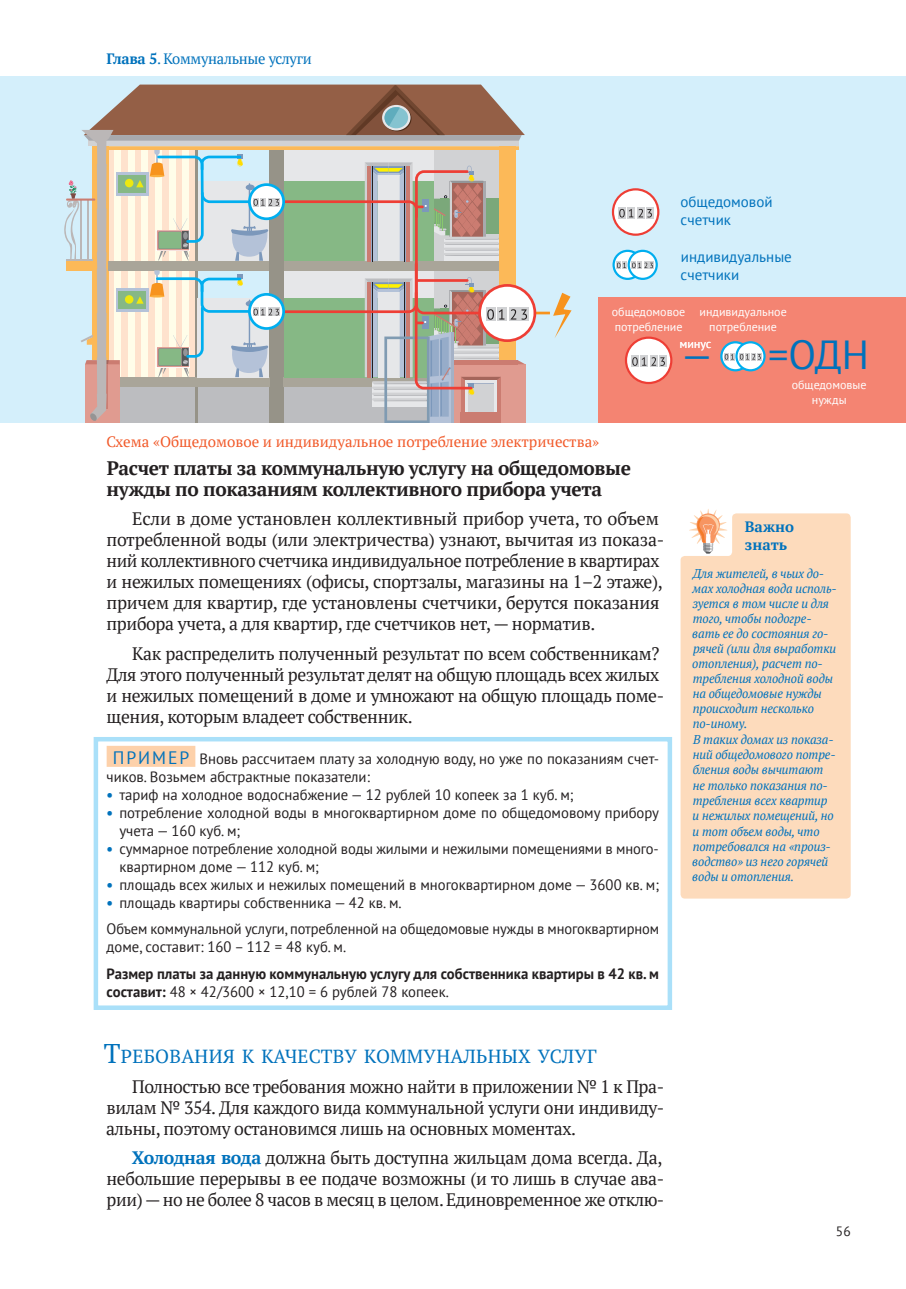
<style>
.page{position:relative;width:906px;height:1289px;background:#fff}
.page>*{position:absolute;margin:0;border:0;box-sizing:border-box;transform-origin:0 0}
.Основной_текст{font:40.5px "PT Sans";color:#0072bc}
.Поздзаголовок_второг{font:700 19.5px/21px "PT Serif";letter-spacing:-.02em;color:#231f20}
.Подзаголовок_главы{font:18.9px "PT Serif";letter-spacing:.015em;color:#0072bc}
.Основной_текст-2{font:18px/21px "PT Serif";letter-spacing:-.02em;color:#231f20}
.t1{font:15px/18px "PT Sans";color:#231f20}
.t2{font:700 15px/26.5px "PT Sans";color:#231f20}
.Подписи_к_картинкам{font:15px "PT Serif";color:#f15929}
.Основной_текст-3{font:15px "PT Sans";color:#0072bc}
.t3{font:15px "PT Serif";letter-spacing:-.02em;color:#0072bc}
.t4{font:700 15px "PT Serif";color:#0072bc}
.t5{font:13.5px "PT Sans";color:#231f20}
.Сноски{font:italic 12.75px/15px "PT Serif";letter-spacing:-.01em;color:#0072bc}
.Основной_текст-4{font:12px/15px "PT Sans";color:#fff}
.s1{font-weight:700}
.s2{font-size:18px;color:#0072bc}
.s3{font-weight:700;color:#0072bc}
.s4{font-weight:400}
.s5{font-size:27px}
</style>
<div class="page">
<div style="left:107px;top:745px;width:88px;height:21px;background:#fdd1aa"></div>
<div style="left:94px;top:737px;width:578px;height:272px;border:4px solid #aae0f9"></div>
<div style="left:1px;top:77px;width:905px;height:346px;background:#d4effb"></div>
<svg style="left:479px;top:285px;width:56px;height:55px"></svg>
<div style="left:478px;top:284px;width:58px;height:58px;border:3px solid #ee3e35;border-radius:50%"></div>
<div style="left:519px;top:307px;width:10px;height:14px;background:#d1d2d4"></div>
<svg style="left:64px;top:85px;width:463px;height:338px;background:#bfb8ab"></svg>
<svg style="left:535px;top:293px;width:36px;height:45px"></svg>
<svg style="left:613px;top:189px;width:45px;height:46px"></svg>
<div style="left:612px;top:188px;width:47px;height:48px;border:2px solid #ee3e35;border-radius:50%"></div>
<div style="left:618px;top:207px;width:8px;height:11px;background:#d1d2d4"></div>
<div style="left:627px;top:207px;width:8px;height:11px;background:#d1d2d4"></div>
<div style="left:637px;top:207px;width:8px;height:11px;background:#d1d2d4"></div>
<div style="left:646px;top:207px;width:7px;height:11px;background:#d1d2d4"></div>
<svg style="left:619px;top:209px;width:33px;height:8px"></svg>
<div style="left:598px;top:298px;width:308px;height:125px;background:#f48472"></div>
<div style="left:626px;top:338px;width:45px;height:45px;background:#fff;border-radius:50%"></div>
<div style="left:625px;top:336px;width:47px;height:48px;border:2px solid #ee3e35;border-radius:50%"></div>
<div style="left:631px;top:356px;width:8px;height:11px;background:#d1d2d4"></div>
<div style="left:640px;top:356px;width:8px;height:11px;background:#d1d2d4"></div>
<div style="left:650px;top:356px;width:8px;height:11px;background:#d1d2d4"></div>
<div style="left:659px;top:356px;width:7px;height:11px;background:#d1d2d4"></div>
<svg style="left:632px;top:357px;width:33px;height:9px"></svg>
<svg style="left:613px;top:251px;width:28px;height:28px"></svg>
<div style="left:612px;top:250px;width:31px;height:30px;border:2px solid #00aeef;border-radius:50%"></div>
<svg style="left:629px;top:251px;width:28px;height:28px"></svg>
<div style="left:627px;top:250px;width:31px;height:30px;border:2px solid #00aeef;border-radius:50%"></div>
<svg style="left:616px;top:262px;width:38px;height:7px"></svg>
<svg style="left:721px;top:342px;width:28px;height:28px"></svg>
<div style="left:720px;top:341px;width:30px;height:30px;border:2px solid #00aeef;border-radius:50%"></div>
<svg style="left:736px;top:342px;width:28px;height:28px"></svg>
<div style="left:735px;top:341px;width:30px;height:30px;border:2px solid #00aeef;border-radius:50%"></div>
<svg style="left:724px;top:353px;width:38px;height:7px"></svg>
<div style="left:680px;top:513px;width:170px;height:385px;background:#fddbbc"></div>
<svg style="left:687px;top:509px;width:42px;height:44px"></svg>
<p class="t3" style="left:106px;top:49px;width:207px"><span class="s1">Глава 5</span>. Коммунальные услуги</p>
<p class="Подписи_к_картинкам" style="left:106px;top:432px;width:494px">Схема «Общедомовое и индивидуальное потребление электричества»</p>
<p class="Основной_текст-3" style="left:680px;top:192px;width:94px">общедомовой</p>
<p class="Основной_текст-3" style="left:680px;top:210px;width:52px">счетчик</p>
<p class="Основной_текст-3" style="left:681px;top:247px;width:112px">индивидуальные</p>
<p class="Основной_текст-3" style="left:680px;top:265px;width:60px">счетчики</p>
<p class="Основной_текст-4" style="left:612px;top:304px;width:75px">общедомовое потребление</p>
<p class="Основной_текст-4" style="left:699px;top:304px;width:89px">индивидуальное</p>
<p class="Основной_текст-4" style="left:709px;top:319px;width:69px">потребление</p>
<p class="Основной_текст-4" style="left:679px;top:336px;width:33px">минус</p>
<p class="Основной_текст" style="left:768px;top:329px;width:103px">=ОДН</p>
<p class="Основной_текст" style="left:680px;top:329px;width:35px">—</p>
<p class="Основной_текст-4" style="left:791px;top:377px;width:76px">общедомовые</p>
<p class="Основной_текст-4" style="left:812px;top:392px;width:36px">нужды</p>
<p class="Поздзаголовок_второг" style="left:107px;top:457px;width:526px">Расчет платы за коммунальную услугу на общедомовые нужды по показаниям коллективного прибора учета</p>
<p class="Основной_текст-2" style="left:106px;top:508px;width:559px;text-indent:26px">Если в доме установлен коллективный прибор учета, то объем потребленной воды (или электричества) узнают, вычитая из показа&shy;ний коллективного счетчика индивидуальное потребление в квартирах и нежилых помещениях (офисы, спортзалы, магазины на 1–2 этаже), причем для квартир, где установлены счетчики, берутся показания прибора учета, а для квартир, где счетчиков нет, — норматив.</p>
<p class="Основной_текст-2" style="left:106px;top:642px;width:559px;text-indent:26px">Как распределить полученный результат по всем собственникам?<br>Для этого полученный результат делят на общую площадь всех жилых и нежилых помещений в доме и умножают на общую площадь поме&shy;щения, которым владеет собственник.</p>
<p class="t1" style="left:107px;top:749px;width:554px;text-indent:6px"><span class="s2">ПРИМЕР</span> Вновь рассчитаем плату за холодную воду, но уже по показаниям счет&shy;чиков. Возьмем абстрактные показатели:</p>
<p class="t1" style="left:107px;top:785px;width:468px"><span class="s3">•</span> тариф на холодное водоснабжение — 12 рублей 10 копеек за 1 куб. м;</p>
<p class="t1" style="left:119px;top:803px;width:541px;text-indent:-13px"><span class="s3">•</span> потребление холодной воды в многоквартирном доме по общедомовому прибору учета — 160 куб. м;</p>
<p class="t1" style="left:119px;top:839px;width:539px;text-indent:-13px"><span class="s3">•</span> суммарное потребление холодной воды жилыми и нежилыми помещениями в много&shy;квартирном доме — 112 куб. м;</p>
<p class="t1" style="left:107px;top:875px;width:554px"><span class="s3">•</span> площадь всех жилых и нежилых помещений в многоквартирном доме — 3600 кв. м;</p>
<p class="t1" style="left:107px;top:889px;width:554px;line-height:26.5px"><span class="s3">•</span> площадь квартиры собственника — 42 кв. м.<br>Объем коммунальной услуги, потребленной на общедомовые нужды в многоквартирном</p>
<p class="t2" style="left:107px;top:933px;width:554px"><span class="s4">доме, составит: 160 – 112 = 48 куб. м.<br></span>Размер платы за данную коммунальную услугу для собственника квартиры в 42 кв. м</p>
<p class="t1" style="left:107px;top:982px;width:344px"><span class="s1">составит:</span> 48 × 42/3600 × 12,10 = 6 рублей 78 копеек.</p>
<p class="Подзаголовок_главы" style="left:104px;top:1044px;width:494px"><span class="s5">Т</span>ребования к качеству коммунальных услуг</p>
<p class="Основной_текст-2" style="left:106px;top:1075px;width:560px;text-align:justify;text-indent:26px">Полностью все требования можно найти в приложении № 1 к Пра&shy;вилам № 354. Для каждого вида коммунальной услуги они индивиду&shy;альны, поэтому остановимся лишь на основных моментах.</p>
<p class="Основной_текст-2" style="left:106px;top:1147px;width:559px;text-align:justify;text-indent:25px"><span class="s3">Холодная вода</span> должна быть доступна жильцам дома всегда. Да, небольшие перерывы в ее подаче возможны (и то лишь в случае ава&shy;рии) — но не более 8 часов в месяц в целом. Единовременное же отклю-</p>
<p class="t4" style="left:745px;top:516px;width:51px">Важно</p>
<p class="t4" style="left:745px;top:534px;width:44px">знать</p>
<p class="Сноски" style="left:692px;top:566px;width:146px">Для жителей, в чьих до&shy;мах холодная вода исполь&shy;зуется в том числе и для того, чтобы подогре&shy;вать ее до состояния го&shy;рячей (или для выработки отопления), расчет по&shy;требления холодной воды на общедомовые нужды происходит несколько по-иному.</p>
<p class="Сноски" style="left:692px;top:731px;width:145px">В таких домах из показа&shy;ний общедомового потре&shy;бления воды вычитают не только показания по&shy;требления всех квартир и нежилых помещений, но и тот объем воды, что потребовался на «произ&shy;водство» из него горячей воды и отопления.</p>
<p class="t5" style="left:836px;top:1222px;width:16px">56</p>
</div>
